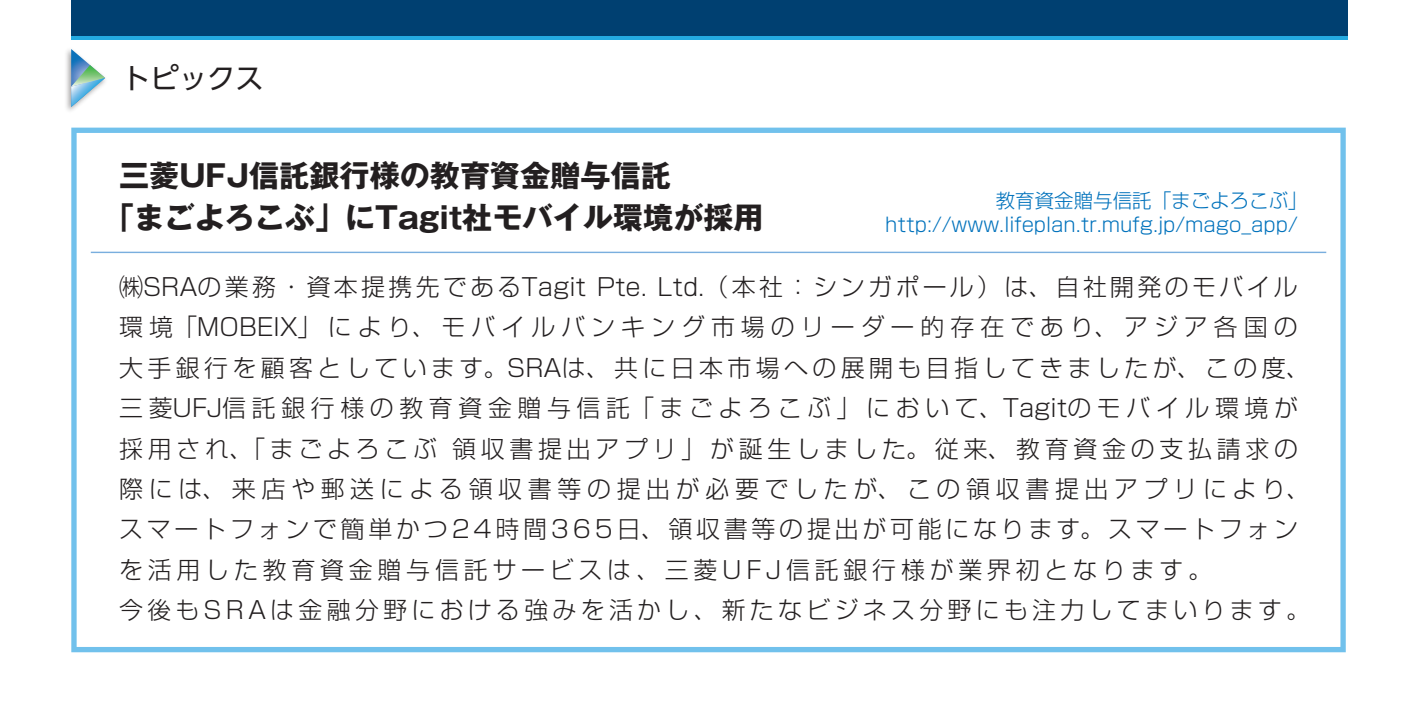
<style>
.page{position:relative;width:1418px;height:709px;background:#fff}
.page>*{position:absolute;margin:0;border:0;box-sizing:border-box;transform-origin:0 0}
.t1{font:700 30px/42.5px "Gothic MB101 Pr 6 N";color:#231f20}
.t2{font:28.25px "UD Shin Go Pr 6 N";color:#231f20}
.t3{font:300 24px/40.5px "Shin Go Pr 6 N";letter-spacing:.185em;color:#231f20}
.t4{font:300 19.5px/24.8px "Shin Go Pr 6 N";color:#0072bc}
</style>
<div class="page">
<div style="left:71px;top:14px;width:1275px;height:26px;background:linear-gradient(to right,#24aae1,#24aae1)"></div>
<div style="left:71px;top:0;width:1275px;height:35px;background:#004071"></div>
<img style="left:66px;top:50px;width:40px;height:61px">
<svg style="left:71px;top:49px;width:34px;height:58px"></svg>
<div style="left:71px;top:128px;width:1274px;height:524px;border:5px solid #71c1ec"></div>
<hr style="left:91px;top:252px;width:1235px;height:1px;background:#79aede">
<p class="t2" style="left:122px;top:56px;width:143px">トピックス</p>
<p class="t1" style="left:104px;top:153px;width:661px;text-indent:15px">三菱UFJ信託銀行様の教育資金贈与信託<br>「まごよろこぶ」にTagit社モバイル環境が採用</p>
<p class="t4" style="left:885px;top:186px;width:424px;text-indent:110px">教育資金贈与信託「まごよろこぶ」http://www.lifeplan.tr.mufg.jp/mago_app/</p>
<p class="t3" style="left:119px;top:264px;width:1192px">㈱SRAの業務・資本提携先であるTagit Pte. Ltd.（本社：シンガポール）は、自社開発のモバイル環境「MOBEIX」により、モバイルバンキング市場のリーダー的存在であり、アジア各国の大手銀行を顧客としています。SRAは、共に日本市場への展開も目指してきましたが、この度、三菱UFJ信託銀行様の教育資金贈与信託「まごよろこぶ」において、Tagitのモバイル環境が採用され、「まごよろこぶ 領収書提出アプリ」が誕生しました。従来、教育資金の支払請求の際には、来店や郵送による領収書等の提出が必要でしたが、この領収書提出アプリにより、スマートフォンで簡単かつ24時間365日、領収書等の提出が可能になります。スマートフォンを活用した教育資金贈与信託サービスは、三菱UFJ信託銀行様が業界初となります。<br>今後もSRAは金融分野における強みを活かし、新たなビジネス分野にも注力してまいります。</p>
</div>
